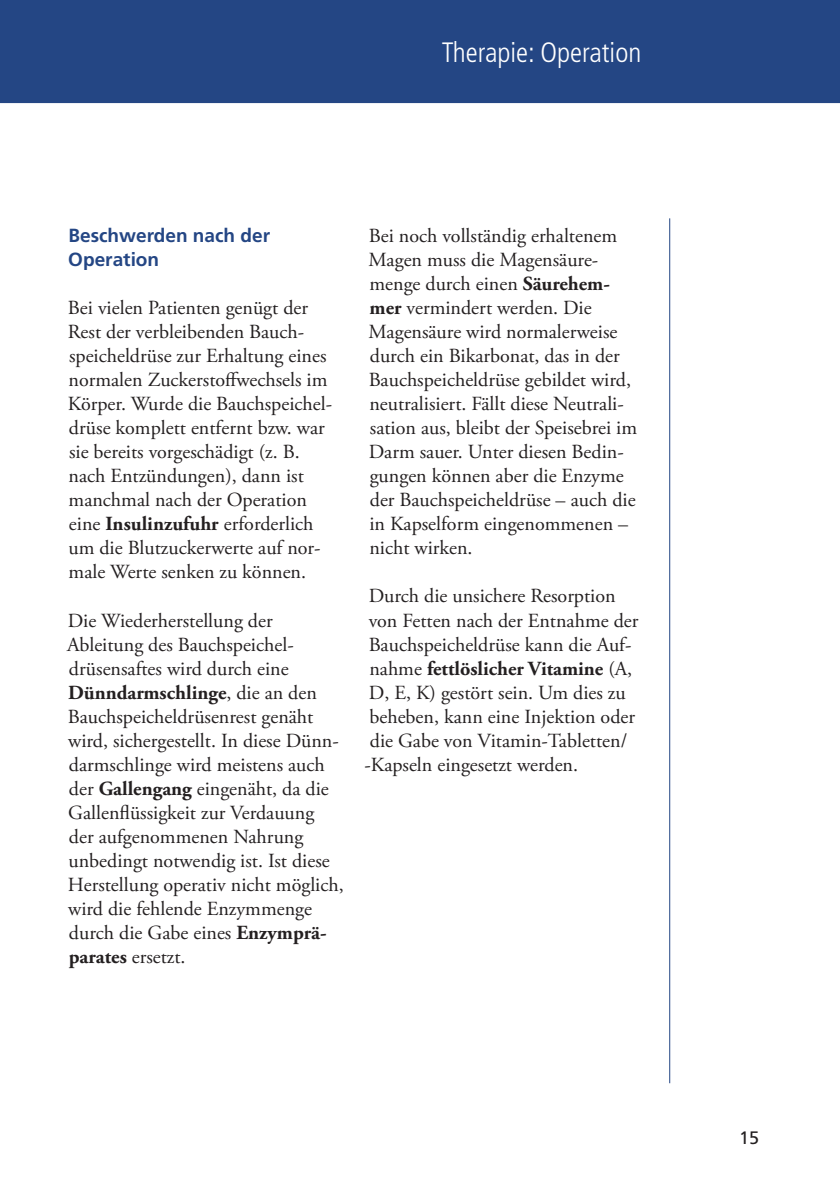
<style>
.page{position:relative;width:840px;height:1191px;background:#fff}
.page>*{position:absolute;margin:0;border:0;box-sizing:border-box;transform-origin:0 0}
.t1{font:300 condensed 28px "Frutiger LT Std";color:#fff}
.t2{font:20px/24px "Adobe Garamond Pro";color:#231f20}
.t3{font:700 19px/24px "Frutiger LT Std";color:#244684}
.t4{font:18px "Frutiger LT Std";color:#231f20}
.s1{font-weight:700}
</style>
<div class="page">
<hr style="left:668px;top:218px;width:1px;height:865px;background:#244684">
<div style="left:0;top:0;width:839px;height:103px;background:#244684"></div>
<h1 class="t1" style="left:441px;top:36px;width:201px">Therapie: Operation</h1>
<p class="t3" style="left:68px;top:224px;width:203px">Beschwerden nach der<br>Operation</p>
<p class="t2" style="left:68px;top:297px;width:265px">Bei vielen Patienten genügt der<br>Rest der verbleibenden Bauch&shy;speicheldrüse zur Erhaltung eines normalen Zuckerstoffwechsels im<br>Körper. Wurde die Bauchspeichel&shy;drüse komplett entfernt bzw. war sie bereits vorgeschädigt (z. B. nach Entzündungen), dann ist manchmal nach der Operation eine <span class="s1">Insulinzufuhr</span> erforderlich um die Blutzuckerwerte auf nor&shy;male Werte senken zu können.</p>
<p class="t2" style="left:67px;top:609px;width:278px">Die Wiederherstellung der<br>Ableitung des Bauchspeichel&shy;drüsensaftes wird durch eine<br><span class="s1">Dünndarmschlinge</span>, die an den<br>Bauchspeicheldrüsenrest genäht wird, sichergestellt. In diese Dünn&shy;darmschlinge wird meistens auch der <span class="s1">Gallengang</span> eingenäht, da die<br>Gallenflüssigkeit zur Verdauung<br>der aufgenommenen Nahrung unbedingt notwendig ist. Ist diese<br>Herstellung operativ nicht möglich, wird die fehlende Enzymmenge durch die Gabe eines <span class="s1">Enzymprä&shy;parates</span> ersetzt.</p>
<p class="t2" style="left:368px;top:225px;width:270px">Bei noch vollständig erhaltenem<br>Magen muss die Magensäure&shy;menge durch einen <span class="s1">Säurehem&shy;mer</span> vermindert werden. Die<br>Magensäure wird normalerweise durch ein Bikarbonat, das in der<br>Bauchspeicheldrüse gebildet wird, neutralisiert. Fällt diese Neutrali&shy;sation aus, bleibt der Speisebrei im<br>Darm sauer. Unter diesen Bedin&shy;gungen können aber die Enzyme der Bauchspeicheldrüse – auch die in Kapselform eingenommenen – nicht wirken.</p>
<p class="t2" style="left:364px;top:585px;width:275px">Durch die unsichere Resorption von Fetten nach der Entnahme der<br>Bauchspeicheldrüse kann die Auf&shy;nahme <span class="s1">fettlöslicher Vitamine</span> (A,<br>D, E, K) gestört sein. Um dies zu beheben, kann eine Injektion oder die Gabe von Vitamin-Tabletten/ -Kapseln eingesetzt werden.</p>
<p class="t4" style="left:738px;top:1127px;width:22px">15</p>
</div>
